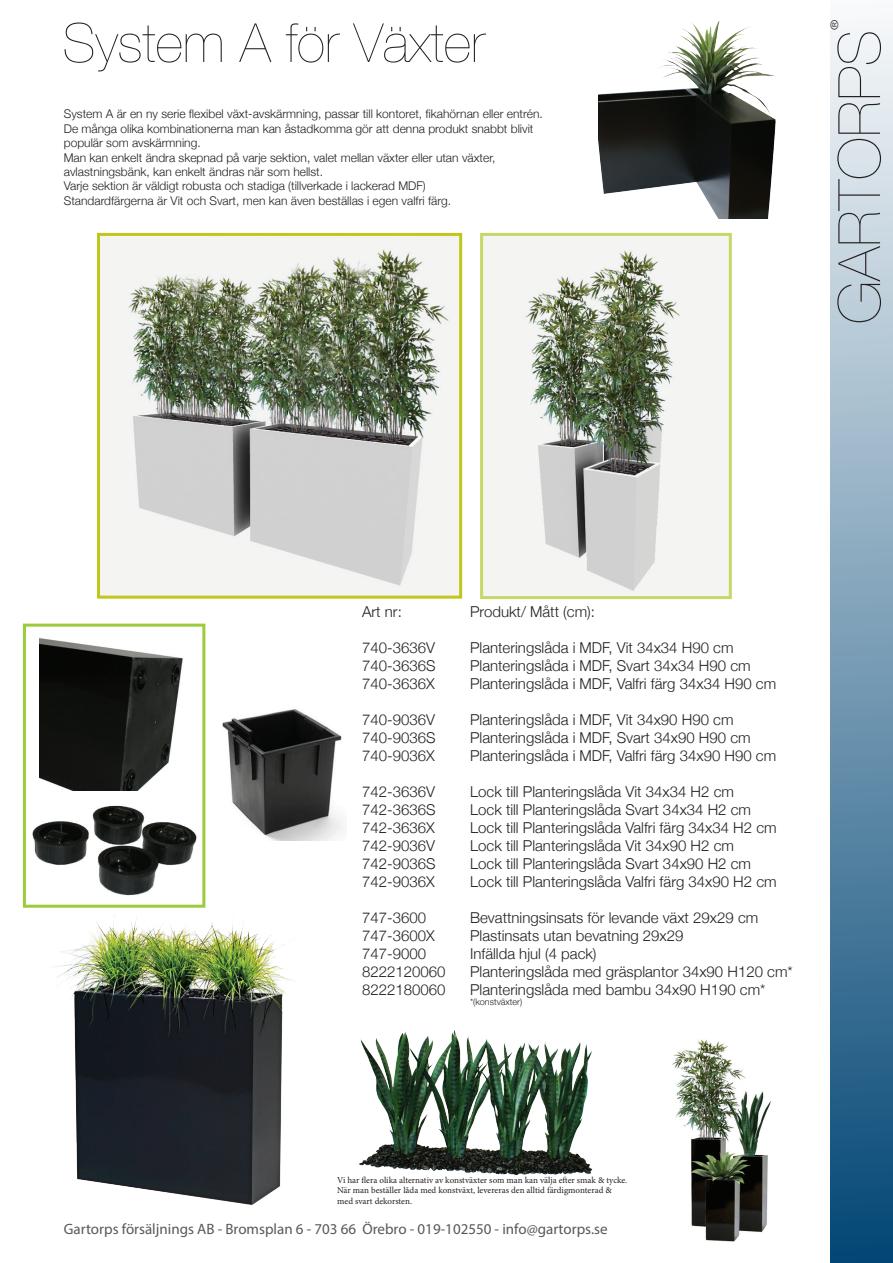
<style>
.page{position:relative;width:893px;height:1263px;background:#fff}
.page>*{position:absolute;margin:0;border:0;box-sizing:border-box;transform-origin:0 0}
.t1{font:200 58.35px "Helvetica Neue LT Com";color:#231f20}
.t2{font:200 54px "Helvetica Neue";color:#231f20}
.t3{font:300 15px "Helvetica Neue";color:#231f20}
.t4{font:15px "Myriad Pro";color:#57585a}
.t5{font:300 12px/14.4px "Helvetica Neue";color:#231f20}
.t6{font:300 10.35px "Helvetica Neue LT Com";color:#231f20;scale:1.25 1}
.t7{font:9px/10.8px "Minion Pro";color:#231f20}
.t8{font:300 9px "Helvetica Neue";color:#231f20}
</style>
<div class="page">
<img style="left:598px;top:21px;width:178px;height:198px">
<div style="left:830px;top:0;width:63px;height:1263px;background:linear-gradient(to bottom,#f9fafb,#024675)"></div>
<img style="left:671px;top:1039px;width:100px;height:203px">
<img style="left:101px;top:237px;width:357px;height:358px">
<div style="left:97px;top:233px;width:365px;height:366px;border:3px solid #bfc71c"></div>
<img style="left:484px;top:237px;width:244px;height:358px">
<div style="left:480px;top:233px;width:252px;height:366px;border:3px solid #c3da69"></div>
<img style="left:54px;top:905px;width:239px;height:300px">
<img style="left:359px;top:1030px;width:234px;height:145px">
<img style="left:32px;top:805px;width:165px;height:91px">
<img style="left:40px;top:638px;width:143px;height:152px">
<img style="left:222px;top:709px;width:122px;height:132px">
<div style="left:23px;top:624px;width:182px;height:284px;border:3px solid #9ccb3b"></div>
<h2 class="t2" style="left:63px;top:1px;width:424px">System A för Växter</h2>
<p class="t5" style="left:64px;top:106px;width:480px">System A är en ny serie flexibel växt-avskärmning, passar till kontoret, fikahörnan eller entrén.<br>De många olika kombinationerna man kan åstadkomma gör att denna produkt snabbt blivit populär som avskärmning.<br>Man kan enkelt ändra skepnad på varje sektion, valet mellan växter eller utan växter, avlastningsbänk, kan enkelt ändras när som hellst.<br>Varje sektion är väldigt robusta och stadiga (tillverkade i lackerad MDF)<br>Standardfärgerna är Vit och Svart, men kan även beställas i egen valfri färg.</p>
<p class="t6" style="left:828px;top:30px;width:10px;rotate:-90deg">®</p>
<h1 class="t1" style="left:825px;top:324px;width:296px;rotate:-90deg">GARTORPS</h1>
<p class="t3" style="left:362px;top:599px;width:41px">Art nr:</p>
<p class="t3" style="left:470px;top:599px;width:126px">Produkt/ Mått (cm):</p>
<p class="t3" style="left:362px;top:635px;width:74px">740-3636V</p>
<p class="t3" style="left:470px;top:635px;width:265px">Planteringslåda i MDF, Vit 34x34 H90 cm</p>
<p class="t3" style="left:362px;top:653px;width:75px">740-3636S</p>
<p class="t3" style="left:470px;top:653px;width:282px">Planteringslåda i MDF, Svart 34x34 H90 cm</p>
<p class="t3" style="left:362px;top:671px;width:74px">740-3636X</p>
<p class="t3" style="left:470px;top:671px;width:308px">Planteringslåda i MDF, Valfri färg 34x34 H90 cm</p>
<p class="t3" style="left:362px;top:707px;width:74px">740-9036V</p>
<p class="t3" style="left:470px;top:707px;width:265px">Planteringslåda i MDF, Vit 34x90 H90 cm</p>
<p class="t3" style="left:362px;top:725px;width:75px">740-9036S</p>
<p class="t3" style="left:470px;top:725px;width:282px">Planteringslåda i MDF, Svart 34x90 H90 cm</p>
<p class="t3" style="left:362px;top:743px;width:74px">740-9036X</p>
<p class="t3" style="left:470px;top:743px;width:308px">Planteringslåda i MDF, Valfri färg 34x90 H90 cm</p>
<p class="t3" style="left:362px;top:779px;width:74px">742-3636V</p>
<p class="t3" style="left:470px;top:779px;width:265px">Lock till Planteringslåda Vit 34x34 H2 cm</p>
<p class="t3" style="left:362px;top:797px;width:75px">742-3636S</p>
<p class="t3" style="left:470px;top:797px;width:282px">Lock till Planteringslåda Svart 34x34 H2 cm</p>
<p class="t3" style="left:362px;top:815px;width:74px">742-3636X</p>
<p class="t3" style="left:470px;top:815px;width:308px">Lock till Planteringslåda Valfri färg 34x34 H2 cm</p>
<p class="t3" style="left:362px;top:833px;width:74px">742-9036V</p>
<p class="t3" style="left:470px;top:833px;width:265px">Lock till Planteringslåda Vit 34x90 H2 cm</p>
<p class="t3" style="left:362px;top:851px;width:75px">742-9036S</p>
<p class="t3" style="left:470px;top:851px;width:282px">Lock till Planteringslåda Svart 34x90 H2 cm</p>
<p class="t3" style="left:362px;top:869px;width:74px">742-9036X</p>
<p class="t3" style="left:470px;top:869px;width:308px">Lock till Planteringslåda Valfri färg 34x90 H2 cm</p>
<p class="t3" style="left:362px;top:905px;width:65px">747-3600</p>
<p class="t3" style="left:470px;top:905px;width:290px">Bevattningsinsats för levande växt 29x29 cm</p>
<p class="t3" style="left:362px;top:923px;width:74px">747-3600X</p>
<p class="t3" style="left:470px;top:923px;width:215px">Plastinsats utan bevatning 29x29</p>
<p class="t3" style="left:362px;top:941px;width:65px">747-9000</p>
<p class="t3" style="left:470px;top:941px;width:128px">Infällda hjul (4 pack)</p>
<p class="t3" style="left:362px;top:959px;width:85px">8222120060</p>
<p class="t3" style="left:470px;top:959px;width:324px">Planteringslåda med gräsplantor 34x90 H120 cm*</p>
<p class="t3" style="left:362px;top:977px;width:85px">8222180060</p>
<p class="t3" style="left:470px;top:977px;width:297px">Planteringslåda med bambu 34x90 H190 cm*</p>
<p class="t8" style="left:470px;top:995px;width:54px">*(konstväxter)</p>
<p class="t7" style="left:337px;top:1174px;width:292px">Vi har flera olika alternativ av konstväxter som man kan välja efter smak &amp; tycke.<br>När man beställer låda med konstväxt, levereras den alltid färdigmonterad &amp; med svart dekorsten.</p>
<p class="t4" style="left:64px;top:1220px;width:545px">Gartorps försäljnings AB - Bromsplan 6 - 703 66 Örebro - 019-102550 - info@gartorps.se</p>
</div>
